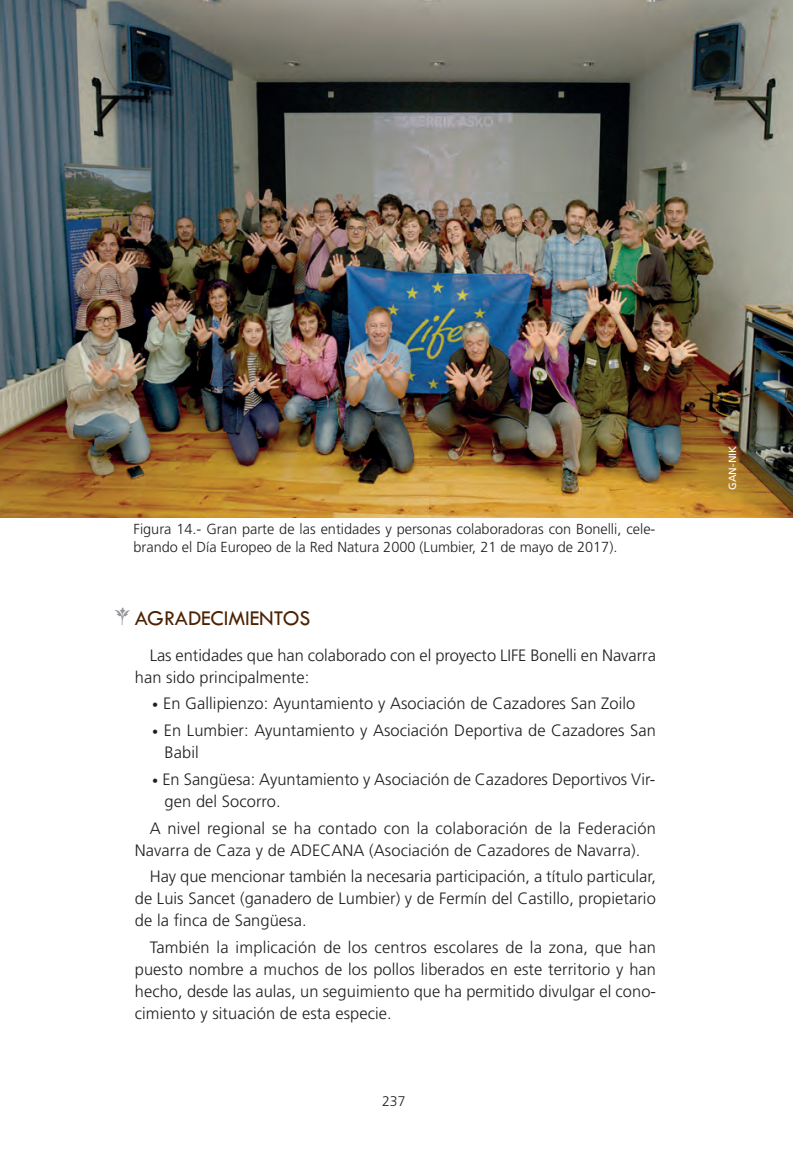
<style>
.page{position:relative;width:793px;height:1155px;background:#fff}
.page>*{position:absolute;margin:0;border:0;box-sizing:border-box;transform-origin:0 0}
.t1{font:500 40.25px "Fleurons";color:#939598}
.t2{font:21.88px "Tw Cen";letter-spacing:-.005em;color:#4d2100}
.t3{font:300 16.45px/21.9px "Frutiger";letter-spacing:.005em;color:#231f20}
.t4{font:300 14.53px/17.5px "Frutiger";color:#231f20}
.t5{font:300 14px "Frutiger";color:#231f20}
.t6{font:10.5px "Frutiger";color:#fff}
.s1{font-size:12.25px}
</style>
<div class="page">
<img style="left:0;top:0;width:793px;height:517px">
<p class="t4" style="left:134px;top:522px;width:523px">Figura 14.- Gran parte de las entidades y personas colaboradoras con Bonelli, cele&shy;brando el Día Europeo de la Red Natura 2000 (Lumbier, 21 de mayo de 2017).</p>
<h1 class="t1" style="left:102px;top:609px;width:41px">M</h1>
<h2 class="t2" style="left:135px;top:605px;width:177px">AGRADECIMIENTOS</h2>
<p class="t3" style="left:135px;top:645px;width:522px;text-indent:15px">Las entidades que han colaborado con el proyecto LIFE Bonelli en Navarra han sido principalmente:</p>
<p class="t3" style="left:152px;top:694px;width:484px"><span class="s1">•</span> En Gallipienzo: Ayuntamiento y Asociación de Cazadores San Zoilo</p>
<p class="t3" style="left:165px;top:721px;width:493px;text-indent:-12px"><span class="s1">•</span> En Lumbier: Ayuntamiento y Asociación Deportiva de Cazadores San<br>Babil</p>
<p class="t3" style="left:165px;top:770px;width:492px;text-indent:-12px"><span class="s1">•</span> En Sangüesa: Ayuntamiento y Asociación de Cazadores Deportivos Vir&shy;gen del Socorro.</p>
<p class="t3" style="left:135px;top:818px;width:522px;text-indent:15px">A nivel regional se ha contado con la colaboración de la Federación<br>Navarra de Caza y de ADECANA (Asociación de Cazadores de Navarra).</p>
<p class="t3" style="left:135px;top:867px;width:522px;text-align:justify;text-indent:15px">Hay que mencionar también la necesaria participación, a título particular, de Luis Sancet (ganadero de Lumbier) y de Fermín del Castillo, propietario de la finca de Sangüesa.</p>
<p class="t3" style="left:135px;top:938px;width:522px;text-align:justify;text-indent:15px">También la implicación de los centros escolares de la zona, que han puesto nombre a muchos de los pollos liberados en este territorio y han hecho, desde las aulas, un seguimiento que ha permitido divulgar el cono&shy;cimiento y situación de esta especie.</p>
<p class="t5" style="left:382px;top:1095px;width:25px">237</p>
<p class="t6" style="left:728px;top:490px;width:45px;rotate:-90deg">GAN-NIK</p>
</div>
